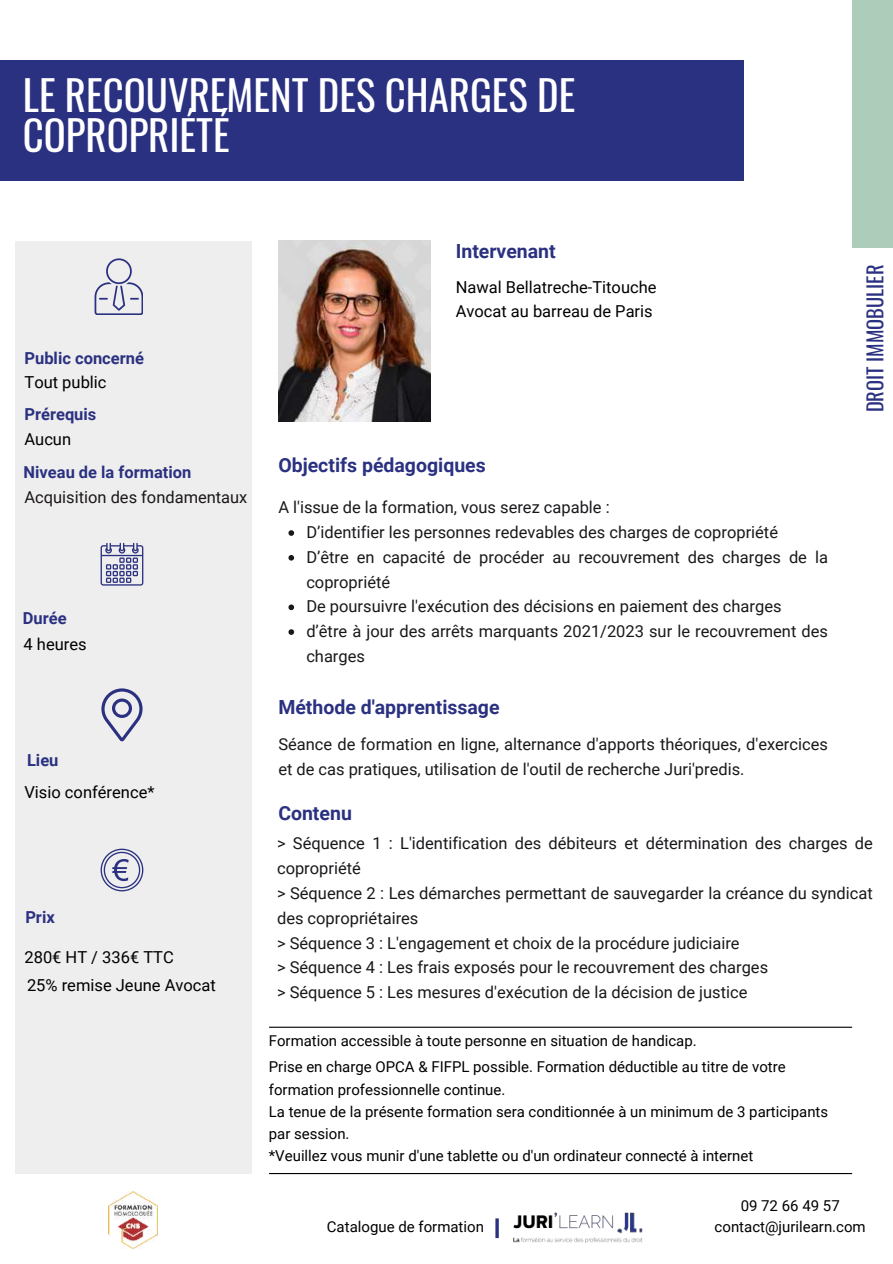
<style>
.page{position:relative;width:893px;height:1264px;background:#fff}
.page>*{position:absolute;margin:0;border:0;box-sizing:border-box;transform-origin:0 0}
.t1{font:40.8px/40.5px "Oswald";color:#fff}
.t2{font:20.4px "Oswald";color:#2b3181}
.t3{font:700 19.5px "Roboto";color:#2b3181}
.t4{font:16.5px/24.8px "Roboto";color:#1a171b}
.t5{font:16.5px/28.5px "Roboto";color:#000}
.t6{font:700 16.5px "Roboto";color:#2b3181}
.t7{font:15px/22.2px "Roboto";color:#000}
.t8{font:14.85px "Roboto";color:#000}
</style>
<div class="page">
<div style="left:15px;top:241px;width:236px;height:932px;background:#eeeded"></div>
<svg style="left:94px;top:258px;width:49px;height:57px"></svg>
<svg style="left:101px;top:543px;width:42px;height:42px"></svg>
<hr style="left:269px;top:1172px;width:582px;height:2px;background:#000">
<hr style="left:269px;top:1026px;width:582px;height:1px;background:#000">
<div style="left:0;top:60px;width:743px;height:121px;background:#2b3181"></div>
<div style="left:852px;top:0;width:40px;height:248px;background:#adccba"></div>
<svg style="left:101px;top:848px;width:42px;height:43px"></svg>
<svg style="left:101px;top:688px;width:41px;height:53px"></svg>
<svg style="left:288px;top:530px;width:6px;height:6px"></svg>
<svg style="left:288px;top:555px;width:6px;height:5px"></svg>
<svg style="left:288px;top:604px;width:6px;height:6px"></svg>
<svg style="left:288px;top:629px;width:6px;height:6px"></svg>
<img style="left:278px;top:241px;width:152px;height:180px">
<hr style="left:495px;top:1218px;width:3px;height:19px;background:#2b3181">
<img style="left:108px;top:1191px;width:50px;height:57px">
<img style="left:513px;top:1212px;width:130px;height:31px">
<h1 class="t1" style="left:23px;top:73px;width:554px">LE RECOUVREMENT DES CHARGES DE<br>COPROPRIÉTÉ</h1>
<p class="t6" style="left:24px;top:348px;width:121px">Public concerné</p>
<p class="t5" style="left:24px;top:368px;width:84px">Tout public</p>
<p class="t6" style="left:24px;top:405px;width:73px">Prérequis</p>
<p class="t5" style="left:24px;top:425px;width:48px">Aucun</p>
<p class="t6" style="left:24px;top:462px;width:169px">Niveau de la formation</p>
<p class="t4" style="left:24px;top:485px;width:224px">Acquisition des fondamentaux</p>
<p class="t6" style="left:23px;top:609px;width:45px">Durée</p>
<p class="t5" style="left:24px;top:630px;width:65px">4 heures</p>
<p class="t6" style="left:27px;top:750px;width:33px">Lieu</p>
<p class="t5" style="left:24px;top:778px;width:131px">Visio conférence*</p>
<p class="t6" style="left:25px;top:907px;width:31px">Prix</p>
<p class="t5" style="left:24px;top:942px;width:193px">280€ HT / 336€ TTC<br>25% remise Jeune Avocat</p>
<p class="t3" style="left:456px;top:240px;width:101px">Intervenant</p>
<p class="t5" style="left:456px;top:274px;width:202px;line-height:24.8px">Nawal Bellatreche-Titouche<br>Avocat au barreau de Paris</p>
<p class="t3" style="left:278px;top:454px;width:209px">Objectifs pédagogiques</p>
<p class="t4" style="left:306px;top:495px;width:523px;text-indent:-28px">A l'issue de la formation, vous serez capable :<br>D’identifier les personnes redevables des charges de copropriété<br>D’être en capacité de procéder au recouvrement des charges de la copropriété<br>De poursuivre l'exécution des décisions en paiement des charges<br>d’être à jour des arrêts marquants 2021/2023 sur le recouvrement des charges</p>
<p class="t3" style="left:278px;top:695px;width:223px">Méthode d'apprentissage</p>
<p class="t4" style="left:278px;top:731px;width:551px">Séance de formation en ligne, alternance d'apports théoriques, d'exercices et de cas pratiques, utilisation de l'outil de recherche Juri'predis.</p>
<p class="t3" style="left:278px;top:802px;width:75px">Contenu</p>
<p class="t2" style="left:859px;top:412px;width:149px;rotate:-90deg">DROIT IMMOBULIER</p>
<p class="t4" style="left:277px;top:831px;width:597px">&gt; Séquence 1 : L'identification des débiteurs et détermination des charges de copropriété<br>&gt; Séquence 2 : Les démarches permettant de sauvegarder la créance du syndicat des copropriétaires<br>&gt; Séquence 3 : L'engagement et choix de la procédure judiciaire<br>&gt; Séquence 4 : Les frais exposés pour le recouvrement des charges<br>&gt; Séquence 5 : Les mesures d'exécution de la décision de justice</p>
<p class="t8" style="left:269px;top:1032px;width:429px">Formation accessible à toute personne en situation de handicap.</p>
<p class="t7" style="left:269px;top:1055px;width:561px">Prise en charge OPCA &amp; FIFPL possible. Formation déductible au titre de votre formation professionnelle continue.<br>La tenue de la présente formation sera conditionnée à un minimum de 3 participants par session.</p>
<p class="t7" style="left:269px;top:1144px;width:486px">*Veuillez vous munir d'une tablette ou d'un ordinateur connecté à internet</p>
<p class="t7" style="left:327px;top:1215px;width:159px">Catalogue de formation</p>
<p class="t7" style="left:714px;top:1195px;width:153px;line-height:20.2px;text-align:center">09 72 66 49 57 contact@jurilearn.com</p>
</div>
